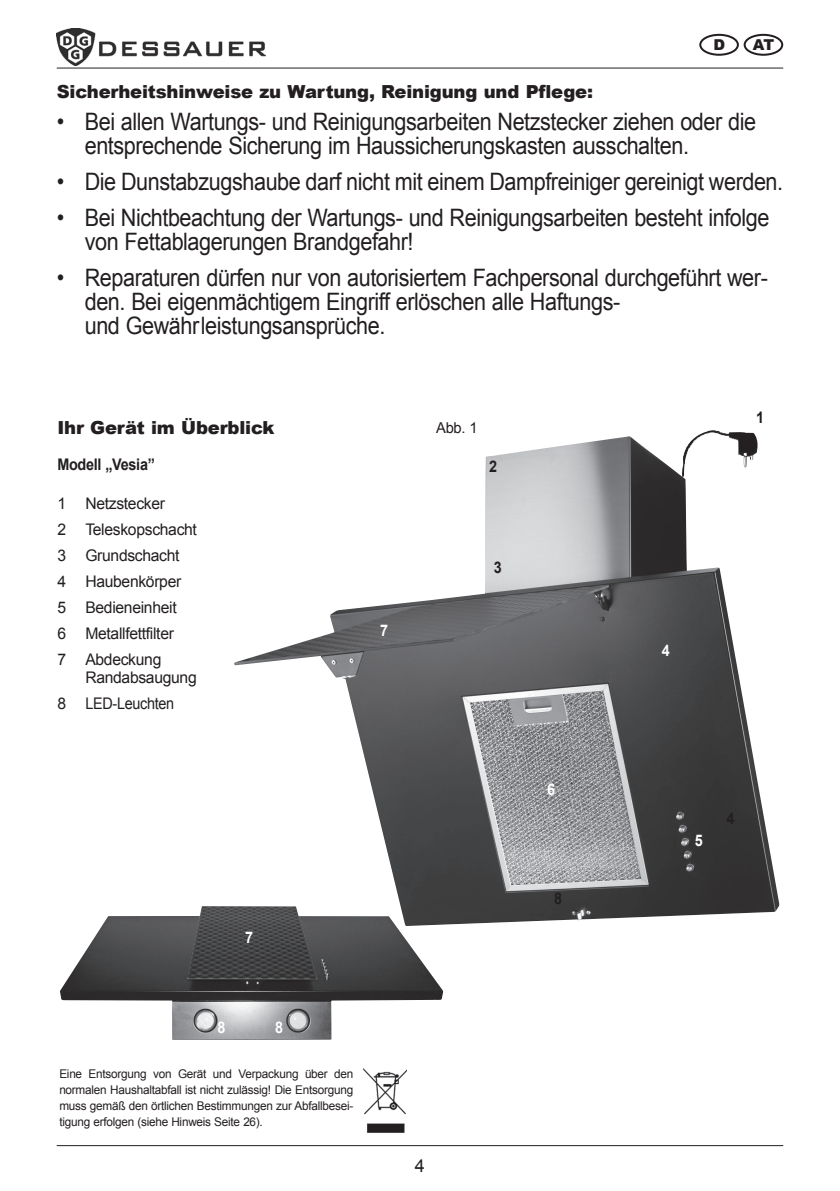
<style>
.page{position:relative;width:840px;height:1191px;background:#fff}
.page>*{position:absolute;margin:0;border:0;box-sizing:border-box;transform-origin:0 0}
.t1{font:24px/24px "Arial";letter-spacing:-.02em;color:#231f20;scale:.9 1}
.t2{font:900 18px "Arial";letter-spacing:-.01em;color:#231f20}
.t3{font:18px "Arial";color:#231f20}
.t4{font:16px/26px "Arial";letter-spacing:-.02em;color:#231f20}
.t5{font:700 16px "Arial";letter-spacing:-.02em;color:#231f20;scale:.9 1}
.t6{font:700 16px "Arial";color:#fff;scale:.9 1}
.t7{font:15px "Arial";color:#231f20}
.t8{font:900 15px "Arial";color:#231f20}
.t9{font:12px/16px "Arial";letter-spacing:-.02em;color:#231f20;text-align:justify}
</style>
<div class="page">
<img style="left:57px;top:28px;width:208px;height:37px">
<hr style="left:57px;top:68px;width:725px;height:1px;background:#231f20">
<hr style="left:57px;top:1145px;width:725px;height:1px;background:#231f20">
<div style="left:743px;top:34px;width:39px;height:22px;border:2px solid #231f20;border-radius:50%"></div>
<div style="left:699px;top:34px;width:39px;height:22px;border:2px solid #231f20;border-radius:50%"></div>
<img style="left:234px;top:436px;width:544px;height:489px">
<img style="left:60px;top:906px;width:383px;height:133px">
<img style="left:363px;top:1068px;width:43px;height:65px">
<img style="left:681px;top:430px;width:78px;height:47px">
<p class="t2" style="left:57px;top:78px;width:537px">Sicherheitshinweise zu Wartung, Reinigung und Pflege:</p>
<p class="t8" style="left:713px;top:34px;width:13px">D</p>
<p class="t8" style="left:752px;top:34px;width:23px">AT</p>
<p class="t1" style="left:85px;top:110px;width:747px;text-indent:-28px">• Bei allen Wartungs- und Reinigungsarbeiten Netzstecker ziehen oder die entsprechende Sicherung im Haussicherungskasten ausschalten.</p>
<p class="t1" style="left:57px;top:170px;width:808px">• Die Dunstabzugshaube darf nicht mit einem Dampfreiniger gereinigt werden.</p>
<p class="t1" style="left:85px;top:206px;width:761px;text-indent:-28px">• Bei Nichtbeachtung der Wartungs- und Reinigungsarbeiten besteht infolge von Fettablagerungen Brandgefahr!</p>
<p class="t1" style="left:85px;top:266px;width:760px;text-indent:-28px">• Reparaturen dürfen nur von autorisiertem Fachpersonal durchgeführt wer&shy;den. Bei eigenmächtigem Eingriff erlöschen alle Haftungs-<br>und Gewährleistungsansprüche.</p>
<p class="t2" style="left:57px;top:414px;width:219px">Ihr Gerät im Überblick</p>
<p class="t5" style="left:57px;top:453px;width:110px">Modell „Vesia”</p>
<p class="t4" style="left:57px;top:490px;width:141px">1 Netzstecker<br>2 Teleskopschacht<br>3 Grundschacht<br>4 Haubenkörper<br>5 Bedieneinheit<br>6 Metallfettfilter<br>7 Abdeckung</p>
<p class="t4" style="left:57px;top:664px;width:141px;text-indent:28px">Randabsaugung<br>8 LED-Leuchten</p>
<p class="t6" style="left:380px;top:619px;width:10px">7</p>
<p class="t7" style="left:436px;top:417px;width:43px">Abb. 1</p>
<p class="t5" style="left:489px;top:455px;width:10px">2</p>
<p class="t5" style="left:493px;top:557px;width:10px">3</p>
<p class="t6" style="left:245px;top:927px;width:10px">7</p>
<p class="t6" style="left:217px;top:1016px;width:10px">8</p>
<p class="t6" style="left:275px;top:1016px;width:10px">8</p>
<p class="t9" style="left:59px;top:1066px;width:295px">Eine Entsorgung von Gerät und Verpackung über den normalen Haushaltabfall ist nicht zulässig! Die Entsorgung muss gemäß den örtlichen Bestimmungen zur Abfallbesei&shy;tigung erfolgen (siehe Hinweis Seite 26).</p>
<p class="t3" style="left:415px;top:1154px;width:12px">4</p>
<p class="t6" style="left:547px;top:778px;width:10px">6</p>
<p class="t5" style="left:554px;top:888px;width:10px">8</p>
<p class="t5" style="left:755px;top:407px;width:10px">1</p>
<p class="t6" style="left:661px;top:640px;width:10px">4</p>
<p class="t6" style="left:694px;top:829px;width:10px">5</p>
<p class="t5" style="left:726px;top:808px;width:10px">4</p>
</div>
